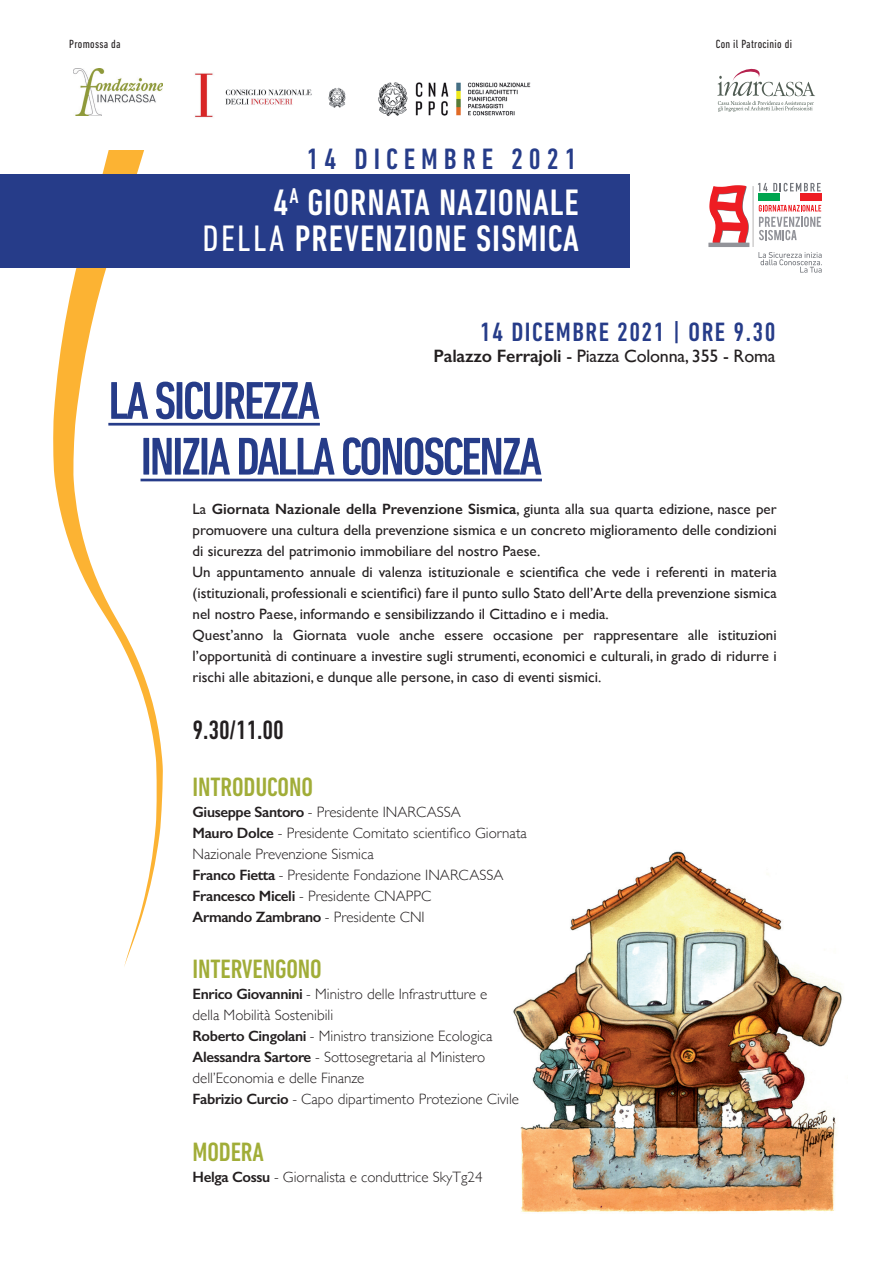
<style>
.page{position:relative;width:893px;height:1263px;background:#fff}
.page>*{position:absolute;margin:0;border:0;box-sizing:border-box;transform-origin:0 0}
.t1{font:500 condensed 54px/55.8px "DIN Next LT Pro";letter-spacing:-.045em;color:#263c89}
.t2{font:500 condensed 37.5px/36px "DIN Next LT Pro";letter-spacing:.025em;color:#fff;text-align:right}
.t3{font:500 condensed 30px "DIN Next LT Pro";letter-spacing:.2em;color:#263c89}
.t4{font:500 condensed 27px "DIN Next LT Pro";letter-spacing:-.005em;color:#a1ad38}
.t5{font:500 condensed 27px "DIN Next LT Pro";letter-spacing:.055em;color:#263c89}
.t6{font:500 condensed 27px "DIN Next LT Pro";color:#231f20}
.t7{font:18px "Gill Sans";letter-spacing:-.01em;color:#231f20}
.t8{font:15px/21px "Gill Sans";color:#231f20}
.t9{font:300 15px/21px "Gill Sans";color:#231f20}
.t10{font:condensed 12px "DIN Next LT Pro";letter-spacing:.025em;color:#231f20}
.s1{font-weight:400}
.s2{font-weight:600}
</style>
<div class="page">
<svg style="left:53px;top:150px;width:110px;height:817px"></svg>
<div style="left:0;top:696px;width:117px;height:415px;background:#fff"></div>
<hr style="left:708px;top:243px;width:41px;height:4px;background:#c4c4c8">
<svg style="left:709px;top:183px;width:113px;height:90px"></svg>
<div style="left:0;top:174px;width:629px;height:94px;background:#263c89"></div>
<img style="left:73px;top:69px;width:89px;height:46px">
<img style="left:195px;top:73px;width:151px;height:45px">
<img style="left:378px;top:82px;width:153px;height:34px">
<svg style="left:717px;top:68px;width:98px;height:44px"></svg>
<img style="left:513px;top:851px;width:330px;height:361px">
<hr style="left:108px;top:423px;width:212px;height:3px;background:#263c89">
<hr style="left:141px;top:479px;width:401px;height:2px;background:#263c89">
<p class="t10" style="left:69px;top:38px;width:53px">Promossa da</p>
<p class="t10" style="left:716px;top:37px;width:78px">Con il Patrocinio di</p>
<h3 class="t3" style="left:307px;top:142px;width:272px">14 DICEMBRE 2021</h3>
<h2 class="t2" style="left:202px;top:184px;width:378px">4<sup>A</sup> GIORNATA NAZIONALE<br><span class="s1">DELLA</span> PREVENZIONE SISMICA</h2>
<h3 class="t5" style="left:480px;top:317px;width:297px">14 DICEMBRE 2021 | ORE 9.30</h3>
<p class="t7" style="left:433px;top:346px;width:343px"><span class="s2">Palazzo Ferrajoli</span> - Piazza Colonna, 355 - Roma</p>
<h1 class="t1" style="left:141px;top:372px;width:222px;text-indent:-32px">LA SICUREZZA<br>INIZIA DALLA CONOS</h1>
<h1 class="t1" style="left:443px;top:428px;width:58px">CENZA</h1>
<p class="t8" style="left:193px;top:498px;width:586px">La <span class="s2">Giornata Nazionale della Prevenzione Sismica</span>, giunta alla sua quarta edizione, nasce per promuovere una cultura della prevenzione sismica e un concreto miglioramento delle condizioni di sicurezza del patrimonio immobiliare del nostro Paese.<br>Un appuntamento annuale di valenza istituzionale e scientifica che vede i referenti in materia (istituzionali, professionali e scientifici) fare il punto sullo Stato dell’Arte della prevenzione sismica nel nostro Paese, informando e sensibilizzando il Cittadino e i media.<br>Quest’anno la Giornata vuole anche essere occasione per rappresentare alle istituzioni l’opportunità di continuare a investire sugli strumenti, economici e culturali, in grado di ridurre i rischi alle abitazioni, e dunque alle persone, in caso di eventi sismici.</p>
<h3 class="t6" style="left:193px;top:714px;width:93px">9.30/11.00</h3>
<h3 class="t4" style="left:193px;top:771px;width:122px">INTRODUCONO</h3>
<p class="t9" style="left:193px;top:801px;width:336px"><span class="s2">Giuseppe Santoro</span> - Presidente INARCASSA<br><span class="s2">Mauro Dolce</span> - Presidente Comitato scientifico Giornata Nazionale Prevenzione Sismica<br><span class="s2">Franco Fietta</span> - Presidente Fondazione INARCASSA <span class="s2">Francesco Miceli</span> - Presidente CNAPPC<br><span class="s2">Armando Zambrano</span> - Presidente CNI</p>
<h3 class="t4" style="left:193px;top:954px;width:131px">INTERVENGONO</h3>
<p class="t9" style="left:193px;top:983px;width:328px"><span class="s2">Enrico Giovannini</span> - Ministro delle Infrastrutture e<br>della Mobilità Sostenibili<br><span class="s2">Roberto Cingolani</span> - Ministro transizione Ecologica <span class="s2">Alessandra Sartore</span> - Sottosegretaria al Ministero dell’Economia e delle Finanze<br><span class="s2">Fabrizio Curcio</span> - Capo dipartimento Protezione Civile</p>
<h3 class="t4" style="left:193px;top:1136px;width:73px">MODERA</h3>
<p class="t9" style="left:193px;top:1165px;width:291px"><span class="s2">Helga Cossu</span> - Giornalista e conduttrice SkyTg24</p>
</div>
